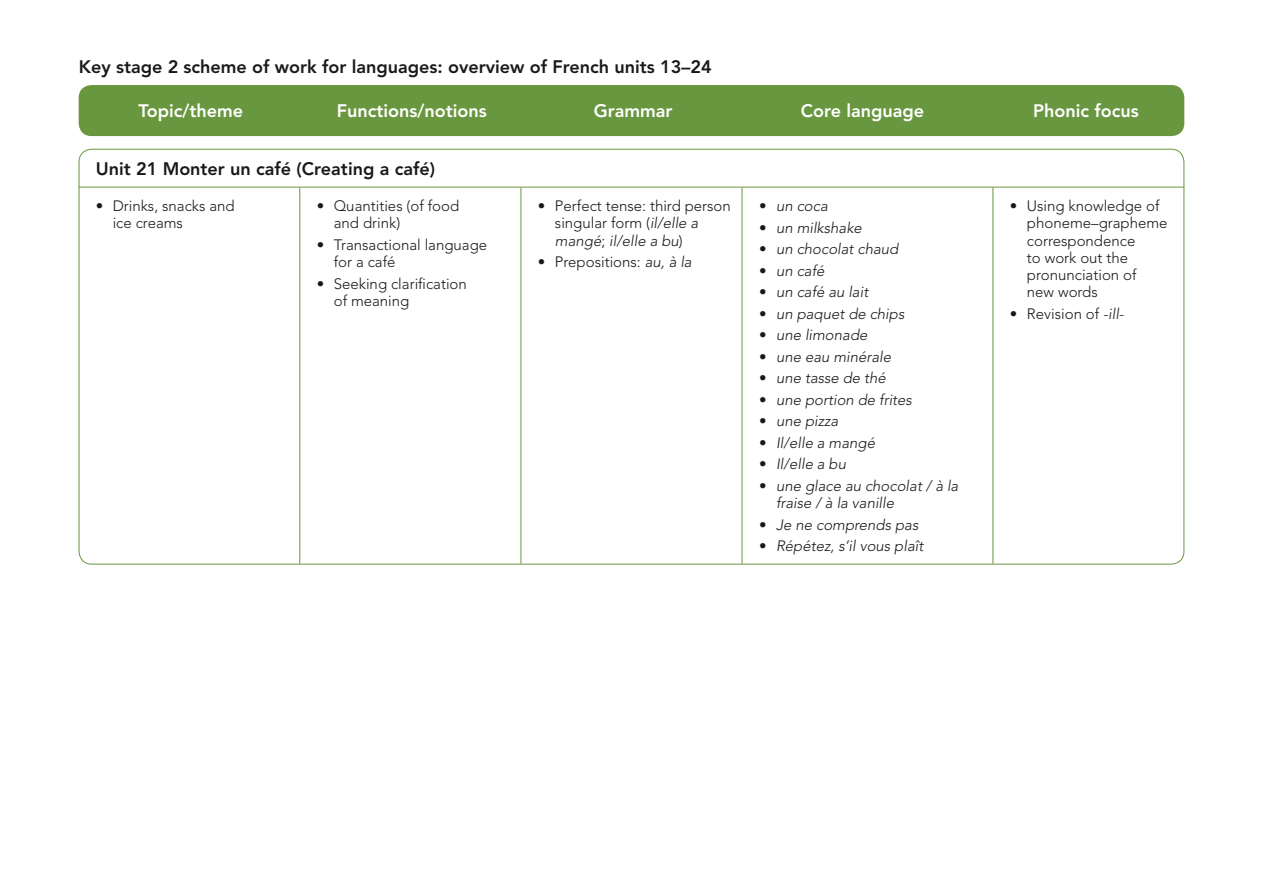
<style>
.page{position:relative;width:1263px;height:893px;background:#fff}
.page>*{position:absolute;margin:0;border:0;box-sizing:border-box;transform-origin:0 0}
.t1{font:800 18px "Avenir LT Std";color:#1a181b}
.t2{font:800 18px "Avenir LT Std";color:#fff}
.t3{font:300 15px/17.2px "Avenir LT Std";color:#1a181b}
.t4{font:italic 300 15px/17.2px "Avenir LT Std";color:#1a181b}
.s1{font-style:italic}
.s2{font-style:normal}
</style>
<div class="page">
<div style="left:79px;top:85px;width:1105px;height:51px;background:#69973f;border-radius:13px"></div>
<hr style="left:79px;top:187px;width:221px;height:1px;background:#69973f">
<hr style="left:300px;top:187px;width:221px;height:1px;background:#69973f">
<hr style="left:299px;top:187px;width:1px;height:377px;background:#69973f">
<hr style="left:521px;top:187px;width:221px;height:1px;background:#69973f">
<hr style="left:520px;top:187px;width:1px;height:377px;background:#69973f">
<hr style="left:742px;top:187px;width:251px;height:1px;background:#69973f">
<hr style="left:742px;top:187px;width:1px;height:377px;background:#69973f">
<hr style="left:993px;top:187px;width:191px;height:1px;background:#69973f">
<hr style="left:992px;top:187px;width:1px;height:377px;background:#69973f">
<svg style="left:94px;top:148px;width:343px;height:2px"></svg>
<div style="left:95px;top:202px;width:9px;height:8px;border:3px solid #fff;border-radius:50%"></div>
<div style="left:316px;top:202px;width:9px;height:8px;border:3px solid #fff;border-radius:50%"></div>
<div style="left:316px;top:240px;width:9px;height:9px;border:3px solid #fff;border-radius:50%"></div>
<div style="left:316px;top:279px;width:9px;height:9px;border:3px solid #fff;border-radius:50%"></div>
<div style="left:537px;top:202px;width:9px;height:8px;border:3px solid #fff;border-radius:50%"></div>
<div style="left:537px;top:258px;width:9px;height:8px;border:3px solid #fff;border-radius:50%"></div>
<div style="left:759px;top:202px;width:8px;height:8px;border:3px solid #fff;border-radius:50%"></div>
<div style="left:759px;top:223px;width:8px;height:9px;border:3px solid #fff;border-radius:50%"></div>
<div style="left:759px;top:245px;width:8px;height:8px;border:3px solid #fff;border-radius:50%"></div>
<div style="left:759px;top:266px;width:8px;height:9px;border:3px solid #fff;border-radius:50%"></div>
<div style="left:759px;top:288px;width:8px;height:8px;border:3px solid #fff;border-radius:50%"></div>
<div style="left:759px;top:309px;width:8px;height:9px;border:3px solid #fff;border-radius:50%"></div>
<div style="left:759px;top:331px;width:8px;height:8px;border:3px solid #fff;border-radius:50%"></div>
<div style="left:759px;top:352px;width:8px;height:9px;border:3px solid #fff;border-radius:50%"></div>
<div style="left:759px;top:374px;width:8px;height:8px;border:3px solid #fff;border-radius:50%"></div>
<div style="left:759px;top:395px;width:8px;height:9px;border:3px solid #fff;border-radius:50%"></div>
<div style="left:759px;top:417px;width:8px;height:8px;border:3px solid #fff;border-radius:50%"></div>
<div style="left:759px;top:438px;width:8px;height:9px;border:3px solid #fff;border-radius:50%"></div>
<div style="left:759px;top:460px;width:8px;height:8px;border:3px solid #fff;border-radius:50%"></div>
<div style="left:759px;top:481px;width:8px;height:9px;border:3px solid #fff;border-radius:50%"></div>
<div style="left:759px;top:520px;width:8px;height:8px;border:3px solid #fff;border-radius:50%"></div>
<svg style="left:773px;top:563px;width:188px;height:2px"></svg>
<div style="left:759px;top:541px;width:8px;height:9px;border:3px solid #fff;border-radius:50%"></div>
<div style="left:1009px;top:202px;width:9px;height:8px;border:3px solid #fff;border-radius:50%"></div>
<div style="left:1009px;top:309px;width:9px;height:9px;border:3px solid #fff;border-radius:50%"></div>
<svg style="left:1024px;top:187px;width:146px;height:1px"></svg>
<p class="t1" style="left:79px;top:56px;width:635px">Key stage 2 scheme of work for languages: overview of French units 13–24</p>
<p class="t2" style="left:138px;top:100px;width:106px">Topic/theme</p>
<p class="t2" style="left:337px;top:100px;width:151px">Functions/notions</p>
<p class="t2" style="left:594px;top:100px;width:80px">Grammar</p>
<p class="t2" style="left:801px;top:100px;width:125px">Core language</p>
<p class="t2" style="left:1033px;top:100px;width:107px">Phonic focus</p>
<p class="t1" style="left:96px;top:158px;width:341px">Unit 21 Monter un café (Creating a café)</p>
<p class="t3" style="left:113px;top:197px;width:123px;text-indent:-17px">• Drinks, snacks and ice creams</p>
<p class="t3" style="left:334px;top:197px;width:127px;text-indent:-17px">• Quantities (of food and drink)</p>
<p class="t3" style="left:334px;top:236px;width:155px;text-indent:-17px">• Transactional language for a café</p>
<p class="t3" style="left:334px;top:275px;width:135px;text-indent:-17px">• Seeking clarification of meaning</p>
<p class="t3" style="left:555px;top:197px;width:177px;text-indent:-17px">• Perfect tense: third person singular form (<span class="s1">il/elle a mangé</span>; <span class="s1">il/elle a bu</span>)</p>
<p class="t3" style="left:538px;top:253px;width:155px">• Prepositions: <span class="s1">au, à la</span></p>
<p class="t4" style="left:759px;top:198px;width:70px"><span class="s2">•</span> un coca</p>
<p class="t4" style="left:759px;top:219px;width:104px"><span class="s2">•</span> un milkshake</p>
<p class="t4" style="left:759px;top:241px;width:141px"><span class="s2">•</span> un chocolat chaud</p>
<p class="t4" style="left:759px;top:262px;width:67px"><span class="s2">•</span> un café</p>
<p class="t4" style="left:759px;top:284px;width:111px"><span class="s2">•</span> un café au lait</p>
<p class="t4" style="left:759px;top:305px;width:147px"><span class="s2">•</span> un paquet de chips</p>
<p class="t4" style="left:759px;top:327px;width:110px"><span class="s2">•</span> une limonade</p>
<p class="t4" style="left:759px;top:348px;width:134px"><span class="s2">•</span> une eau minérale</p>
<p class="t4" style="left:759px;top:370px;width:128px"><span class="s2">•</span> une tasse de thé</p>
<p class="t4" style="left:759px;top:391px;width:154px"><span class="s2">•</span> une portion de frites</p>
<p class="t4" style="left:759px;top:413px;width:81px"><span class="s2">•</span> une pizza</p>
<p class="t4" style="left:759px;top:434px;width:117px"><span class="s2">•</span> Il/elle a mangé</p>
<p class="t4" style="left:759px;top:456px;width:89px"><span class="s2">•</span> Il/elle a bu</p>
<p class="t4" style="left:776px;top:477px;width:184px;text-indent:-17px"><span class="s2">•</span> une glace au chocolat / à la fraise / à la vanille</p>
<p class="t4" style="left:759px;top:516px;width:161px"><span class="s2">•</span> Je ne comprends pas</p>
<p class="t4" style="left:759px;top:537px;width:166px"><span class="s2">•</span> Répétez, s’il vous plaît</p>
<p class="t3" style="left:1027px;top:197px;width:142px;text-indent:-17px">• Using knowledge of phoneme–grapheme correspondence<br>to work out the pronunciation of<br>new words</p>
<p class="t3" style="left:1010px;top:305px;width:115px">• Revision of <span class="s1">-ill-</span></p>
</div>
